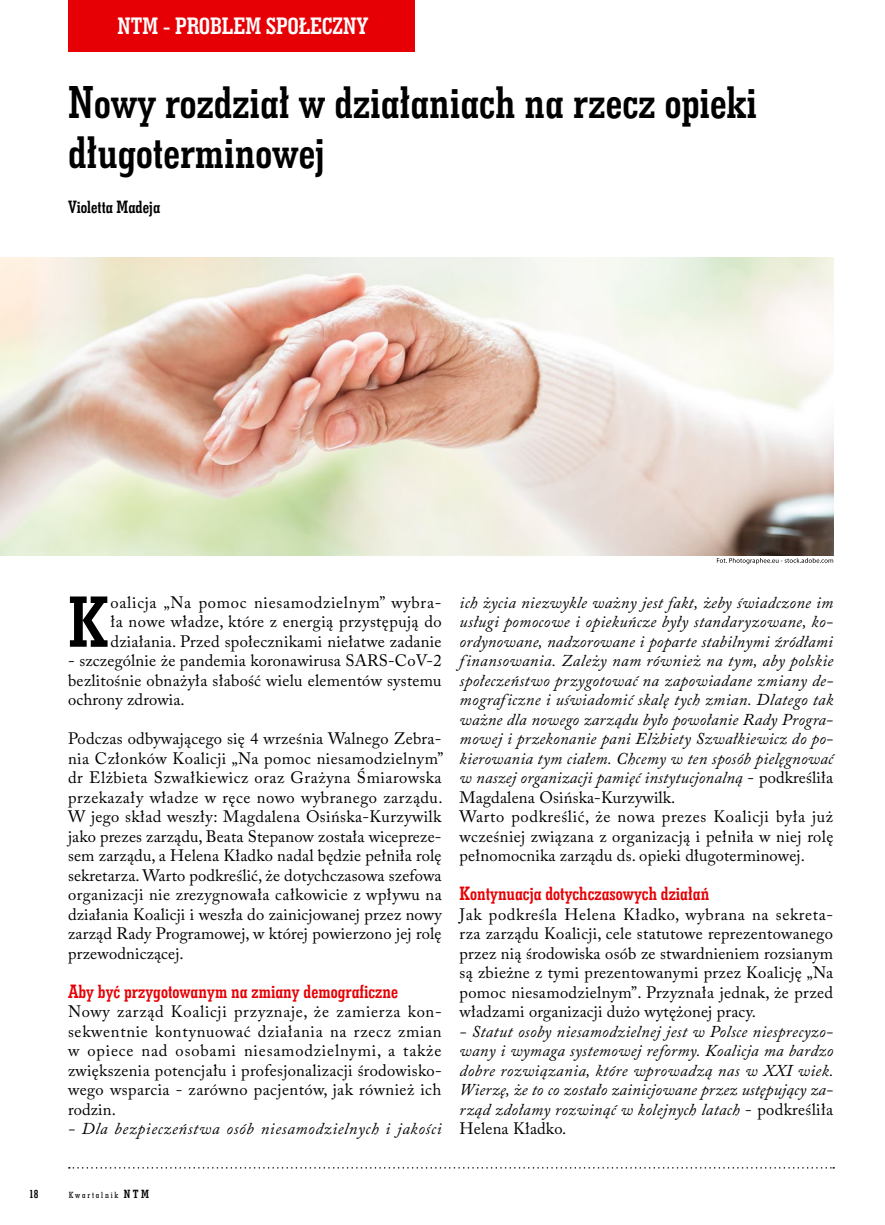
<style>
.page{position:relative;width:885px;height:1225px;background:#fff}
.page>*{position:absolute;margin:0;border:0;box-sizing:border-box;transform-origin:0 0}
.t1{font:73.8px "Geo Slab 703 Bd Cn EU Normal";color:#000}
.t2{font:46.5px/49.5px "Geo Slab 703 Bd Cn EU Normal";color:#000}
.t3{font:24px "Geo Slab 703 Bd Cn EU Normal";color:#fff}
.t4{font:19.5px "Geo Slab 703 Bd Cn EU Normal";color:#e60005}
.t5{font:18px "Geo Slab 703 Bd Cn EU Normal";color:#000}
.t6{font:16.5px/19.5px "Adobe Caslon Pro";letter-spacing:.015em;color:#000;text-align:justify}
.t7{font:italic 16.5px/19.5px "Adobe Caslon Pro";letter-spacing:.02em;color:#000}
.t8{font:italic 16.5px "Adobe Caslon Pro";letter-spacing:.04em;color:#000}
.t9{font:12px "Geo Slab 703 Bd Cn EU Normal";color:#000}
.t10{font:9px "Geo Slab 703 Md Cn EU Normal";letter-spacing:.2em;color:#000}
.s1{font-style:normal}
.s2{font-family:"Geo Slab 703 Bd Cn EU Normal";font-size:12px}
</style>
<div class="page">
<div style="left:68px;top:0;width:347px;height:51px;background:#e60005"></div>
<svg style="left:69px;top:1167px;width:765px;height:1px"></svg>
<img style="left:0;top:258px;width:833px;height:297px">
<svg style="left:716px;top:558px;width:117px;height:6px"></svg>
<h3 class="t3" style="left:117px;top:11px;width:252px">NTM - PROBLEM SPOŁECZNY</h3>
<h2 class="t2" style="left:68px;top:76px;width:690px">Nowy rozdział w działaniach na rzecz opieki długoterminowej</h2>
<p class="t5" style="left:68px;top:196px;width:94px">Violetta Madeja</p>
<h1 class="t1" style="left:68px;top:575px;width:41px">K</h1>
<p class="t6" style="left:110px;top:592px;width:332px">oalicja „Na pomoc niesamodzielnym” wybra&shy;ła nowe władze, które z energią przystępują do działania. Przed społecznikami niełatwe zadanie</p>
<p class="t6" style="left:68px;top:651px;width:375px">- szczególnie że pandemia koronawirusa SARS-CoV-2 bezlitośnie obnażyła słabość wielu elementów systemu ochrony zdrowia.</p>
<p class="t6" style="left:68px;top:729px;width:377px">Podczas odbywającego się 4 września Walnego Zebra&shy;nia Członków Koalicji „Na pomoc niesamodzielnym” dr Elżbieta Szwałkiewicz oraz Grażyna Śmiarowska przekazały władze w ręce nowo wybranego zarządu.<br>W jego skład weszły: Magdalena Osińska-Kurzywilk jako prezes zarządu, Beata Stepanow została wicepreze&shy;sem zarządu, a Helena Kładko nadal będzie pełniła rolę sekretarza. Warto podkreślić, że dotychczasowa szefowa organizacji nie zrezygnowała całkowicie z wpływu na działania Koalicji i weszła do zainicjowanej przez nowy zarząd Rady Programowej, w której powierzono jej rolę przewodniczącej.</p>
<p class="t4" style="left:68px;top:979px;width:331px">Aby być przygotowanym na zmiany demograficzne</p>
<p class="t6" style="left:68px;top:1002px;width:375px">Nowy zarząd Koalicji przyznaje, że zamierza kon&shy;sekwentnie kontynuować działania na rzecz zmian w opiece nad osobami niesamodzielnymi, a także zwiększenia potencjału i profesjonalizacji środowisko&shy;wego wsparcia - zarówno pacjentów, jak również ich rodzin.</p>
<p class="t8" style="left:68px;top:1119px;width:375px">- Dla bezpieczeństwa osób niesamodzielnych i jakości</p>
<p class="t7" style="left:459px;top:592px;width:375px">ich życia niezwykle ważny jest fakt, żeby świadczone im usługi pomocowe i opiekuńcze były standaryzowane, ko&shy;ordynowane, nadzorowane i poparte stabilnymi źródłami finansowania. Zależy nam również na tym, aby polskie społeczeństwo przygotować na zapowiadane zmiany de&shy;mograficzne i uświadomić skalę tych zmian. Dlatego tak ważne dla nowego zarządu było powołanie Rady Progra&shy;mowej i przekonanie pani Elżbiety Szwałkiewicz do po&shy;kierowania tym ciałem. Chcemy w ten sposób pielęgnować w naszej organizacji pamięć instytucjonalną <span class="s1">- podkreśliła Magdalena Osińska-Kurzywilk.<br>Warto podkreślić, że nowa prezes Koalicji była już wcześniej związana z organizacją i pełniła w niej rolę pełnomocnika zarządu ds. opieki długoterminowej.</span></p>
<p class="t4" style="left:459px;top:881px;width:251px">Kontynuacja dotychczasowych działań</p>
<p class="t6" style="left:459px;top:904px;width:375px">Jak podkreśla Helena Kładko, wybrana na sekreta&shy;rza zarządu Koalicji, cele statutowe reprezentowanego przez nią środowiska osób ze stwardnieniem rozsianym są zbieżne z tymi prezentowanymi przez Koalicję „Na pomoc niesamodzielnym”. Przyznała jednak, że przed władzami organizacji dużo wytężonej pracy.</p>
<p class="t7" style="left:459px;top:1021px;width:375px;text-align:justify">- Statut osoby niesamodzielnej jest w Polsce niesprecyzo&shy;wany i wymaga systemowej reformy. Koalicja ma bardzo dobre rozwiązania, które wprowadzą nas w XXI wiek.<br>Wierzę, że to co zostało zainicjowane przez ustępujący za&shy;rząd zdołamy rozwinąć w kolejnych latach <span class="s1">- podkreśliła Helena Kładko.</span></p>
<p class="t9" style="left:29px;top:1186px;width:11px">18</p>
<p class="t10" style="left:69px;top:1189px;width:82px">Kwartalnik <span class="s2">NTM</span></p>
</div>
